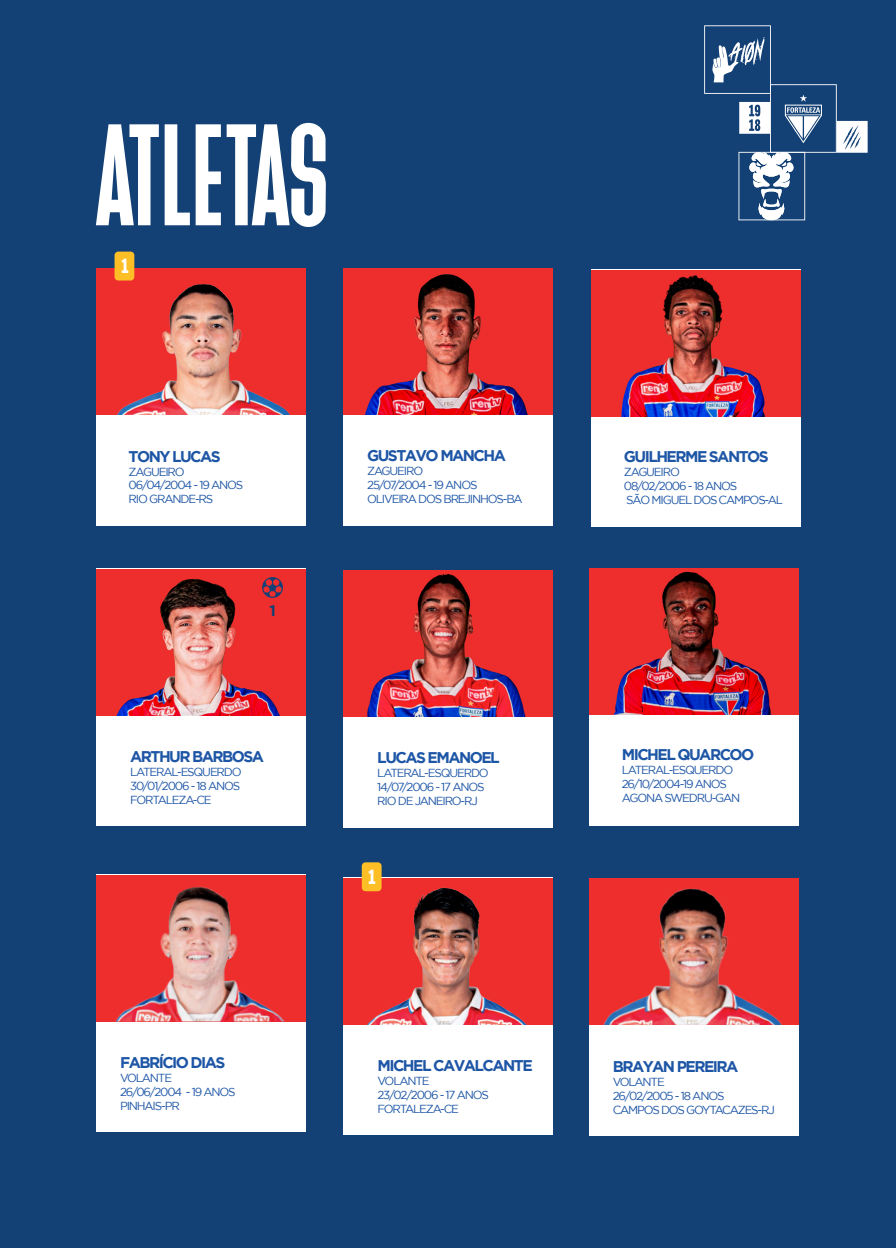
<style>
.page{position:relative;width:896px;height:1248px;background:#fff}
.page>*{position:absolute;margin:0;border:0;box-sizing:border-box;transform-origin:0 0}
.t1{font:144.2px "Devant Horgen";letter-spacing:-.035em;color:#fff}
.t2{font:700 17.8px "Formula Condensed";color:#fff}
.t3{font:700 15.4px "Gotham";letter-spacing:-.1em;color:#1e56a6}
.t4{font:700 15.2px "Gotham";color:#134175}
.t5{font:11.6px/14px "Gotham";letter-spacing:-.1em;color:#1e56a6}
</style>
<div class="page">
<div style="left:0;top:0;width:896px;height:1247px;background:#134175"></div>
<svg style="left:704px;top:25px;width:163px;height:196px"></svg>
<div style="left:343px;top:268px;width:210px;height:257px;background:#fff"></div>
<img style="left:343px;top:268px;width:210px;height:147px">
<div style="left:96px;top:568px;width:210px;height:257px;background:#fff"></div>
<img style="left:96px;top:569px;width:210px;height:146px">
<div style="left:96px;top:268px;width:210px;height:257px;background:#fff"></div>
<div style="left:96px;top:268px;width:210px;height:147px;background:#ee2d2d"></div>
<img style="left:114px;top:268px;width:176px;height:147px">
<div style="left:591px;top:269px;width:209px;height:258px;background:#fff"></div>
<img style="left:591px;top:270px;width:209px;height:146px">
<div style="left:96px;top:874px;width:210px;height:257px;background:#fff"></div>
<div style="left:96px;top:874px;width:210px;height:147px;background:#ee2d2d"></div>
<img style="left:97px;top:874px;width:205px;height:147px">
<div style="left:343px;top:570px;width:210px;height:257px;background:#fff"></div>
<img style="left:343px;top:570px;width:210px;height:146px">
<div style="left:589px;top:878px;width:209px;height:257px;background:#fff"></div>
<img style="left:592px;top:878px;width:206px;height:146px">
<div style="left:343px;top:877px;width:210px;height:257px;background:#fff"></div>
<img style="left:343px;top:877px;width:210px;height:147px">
<div style="left:589px;top:568px;width:209px;height:257px;background:#fff"></div>
<img style="left:589px;top:568px;width:209px;height:147px">
<div style="left:115px;top:251px;width:19px;height:29px;background:#febf26;border-radius:4px"></div>
<svg style="left:262px;top:577px;width:21px;height:21px"></svg>
<div style="left:362px;top:862px;width:19px;height:29px;background:#febf26;border-radius:4px"></div>
<h1 class="t1" style="left:92px;top:99px;width:240px">ATLETAS</h1>
<h2 class="t2" style="left:122px;top:255px;width:8px">1</h2>
<h3 class="t3" style="left:129px;top:447px;width:94px">TONY LUCAS</h3>
<p class="t5" style="left:129px;top:464px;width:116px">ZAGUEIRO<br>06/04/2004 - 19 ANOS<br>RIO GRANDE-RS</p>
<h3 class="t4" style="left:269px;top:601px;width:8px">1</h3>
<h3 class="t3" style="left:130px;top:747px;width:135px">ARTHUR BARBOSA</h3>
<p class="t5" style="left:130px;top:764px;width:113px">LATERAL-ESQUERDO<br>30/01/2006 - 18 ANOS<br>FORTALEZA-CE</p>
<h3 class="t3" style="left:120px;top:1053px;width:107px">FABRÍCIO DIAS</h3>
<p class="t5" style="left:120px;top:1070px;width:117px">VOLANTE<br>26/06/2004 - 19 ANOS<br>PINHAIS-PR</p>
<h3 class="t3" style="left:367px;top:447px;width:140px">GUSTAVO MANCHA</h3>
<p class="t5" style="left:367px;top:464px;width:157px">ZAGUEIRO<br>25/07/2004 - 19 ANOS<br>OLIVEIRA DOS BREJINHOS-BA</p>
<h3 class="t3" style="left:377px;top:749px;width:124px">LUCAS EMANOEL</h3>
<p class="t5" style="left:377px;top:766px;width:113px">LATERAL-ESQUERDO<br>14/07/2006 - 17 ANOS<br>RIO DE JANEIRO-RJ</p>
<h2 class="t2" style="left:369px;top:866px;width:8px">1</h2>
<h3 class="t3" style="left:377px;top:1056px;width:157px">MICHEL CAVALCANTE</h3>
<p class="t5" style="left:377px;top:1073px;width:113px">VOLANTE<br>23/02/2006 - 17 ANOS<br>FORTALEZA-CE</p>
<h3 class="t3" style="left:624px;top:447px;width:146px">GUILHERME SANTOS</h3>
<p class="t5" style="left:624px;top:464px;width:161px">ZAGUEIRO<br>08/02/2006 - 18 ANOS<br>SÃO MIGUEL DOS CAMPOS-AL</p>
<h3 class="t3" style="left:622px;top:745px;width:134px">MICHEL QUARCOO</h3>
<p class="t5" style="left:622px;top:763px;width:120px">LATERAL-ESQUERDO<br>26/10/2004-19 ANOS<br>AGONA SWEDRU-GAN</p>
<h3 class="t3" style="left:613px;top:1057px;width:127px">BRAYAN PEREIRA</h3>
<p class="t5" style="left:613px;top:1074px;width:164px">VOLANTE<br>26/02/2005 - 18 ANOS<br>CAMPOS DOS GOYTACAZES-RJ</p>
</div>
